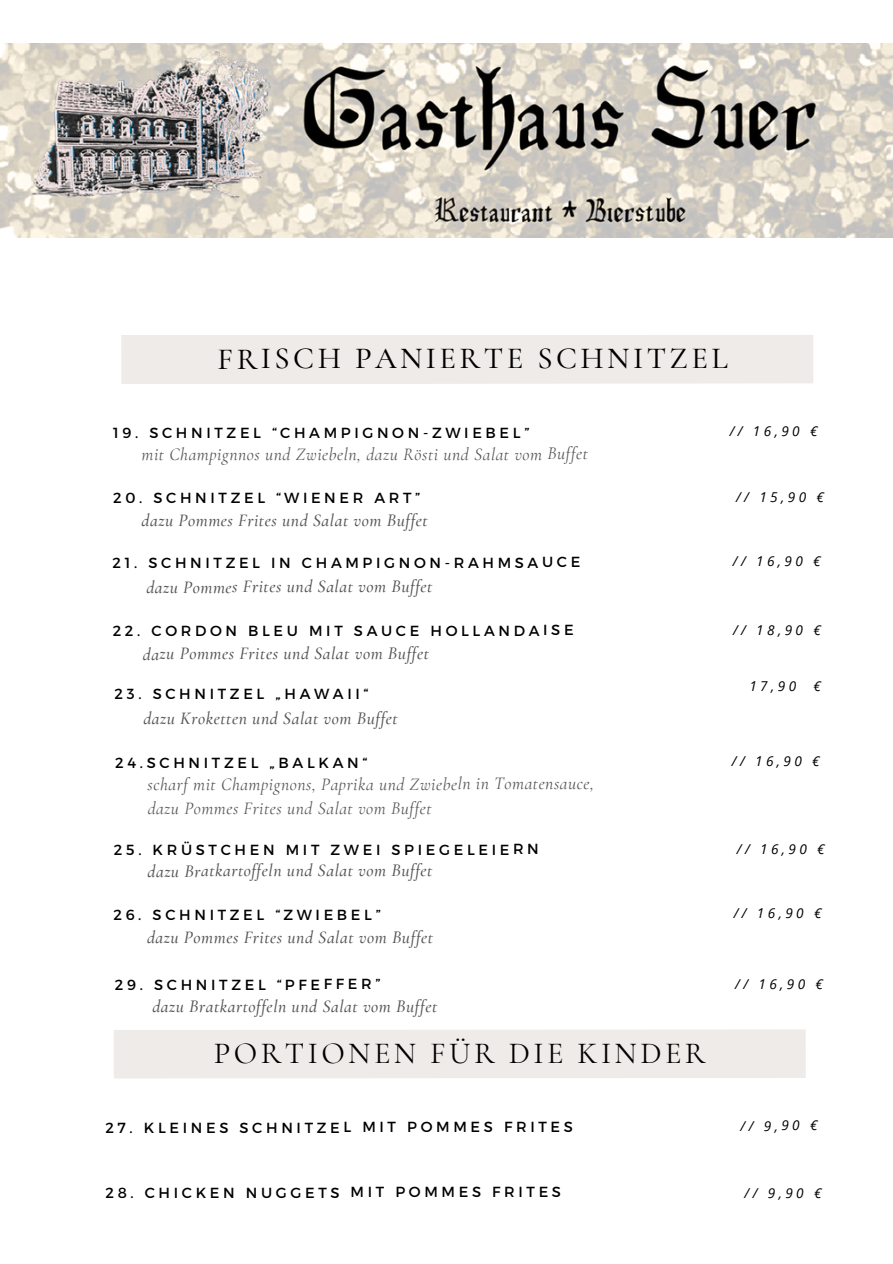
<style>
.page{position:relative;width:893px;height:1264px;background:#fff}
.page>*{position:absolute;margin:0;border:0;box-sizing:border-box;transform-origin:0 0}
.t1{font:500 30.6px "Cormorant Garamond";letter-spacing:.11em;color:#000}
.t2{font:30.6px "Cormorant Garamond";letter-spacing:.11em;color:#000}
.t3{font:italic 500 17.7px "Cormorant Garamond";letter-spacing:.03em;color:#545454}
.t4{font:italic 17.7px "Cormorant Garamond";letter-spacing:.03em;color:#545454}
.t5{font:14.55px "Montserrat";letter-spacing:.25em;color:#000}
.t6{font:italic 13.65px "Open Sans";letter-spacing:.25em;color:#000}
</style>
<div class="page">
<img style="left:0;top:43px;width:892px;height:195px">
<div style="left:121px;top:334px;width:692px;height:50px;background:#efebe8"></div>
<div style="left:113px;top:1029px;width:692px;height:49px;background:#efebe8"></div>
<p class="t1" style="left:217px;top:340px;width:511px">FRISCH PANIERTE SCHNITZEL</p>
<p class="t5" style="left:113px;top:423px;width:417px">19. SCHNITZEL “CHAMPIGNON-ZWIEBEL”</p>
<p class="t4" style="left:141px;top:443px;width:448px">mit Champignnos und Zwiebeln, dazu Rösti und Salat vom Buffet</p>
<p class="t5" style="left:113px;top:488px;width:308px">20. SCHNITZEL “WIENER ART”</p>
<p class="t3" style="left:142px;top:509px;width:288px">dazu Pommes Frites und Salat vom Buffet</p>
<p class="t6" style="left:729px;top:421px;width:89px">// 16,90 €</p>
<p class="t6" style="left:736px;top:487px;width:89px">// 15,90 €</p>
<p class="t5" style="left:113px;top:553px;width:469px">21. SCHNITZEL IN CHAMPIGNON-RAHMSAUCE</p>
<p class="t3" style="left:146px;top:576px;width:288px">dazu Pommes Frites und Salat vom Buffet</p>
<p class="t6" style="left:732px;top:551px;width:89px">// 16,90 €</p>
<p class="t5" style="left:113px;top:621px;width:462px">22. CORDON BLEU MIT SAUCE HOLLANDAISE</p>
<p class="t3" style="left:143px;top:643px;width:288px">dazu Pommes Frites und Salat vom Buffet</p>
<p class="t6" style="left:733px;top:620px;width:89px">// 18,90 €</p>
<p class="t5" style="left:115px;top:684px;width:255px">23. SCHNITZEL „HAWAII“</p>
<p class="t3" style="left:143px;top:708px;width:256px">dazu Kroketten und Salat vom Buffet</p>
<p class="t6" style="left:749px;top:676px;width:48px">17,90</p>
<p class="t6" style="left:813px;top:676px;width:9px">€</p>
<p class="t5" style="left:115px;top:753px;width:253px">24.SCHNITZEL „BALKAN“</p>
<p class="t4" style="left:148px;top:773px;width:448px">scharf mit Champignons, Paprika und Zwiebeln in Tomatensauce,</p>
<p class="t4" style="left:148px;top:797px;width:285px">dazu Pommes Frites und Salat vom Buffet</p>
<p class="t5" style="left:114px;top:840px;width:426px">25. KRÜSTCHEN MIT ZWEI SPIEGELEIERN</p>
<p class="t3" style="left:148px;top:860px;width:286px">dazu Bratkartoffeln und Salat vom Buffet</p>
<p class="t6" style="left:731px;top:751px;width:89px">// 16,90 €</p>
<p class="t6" style="left:736px;top:839px;width:89px">// 16,90 €</p>
<p class="t5" style="left:113px;top:905px;width:269px">26. SCHNITZEL “ZWIEBEL”</p>
<p class="t3" style="left:147px;top:926px;width:287px">dazu Pommes Frites und Salat vom Buffet</p>
<p class="t6" style="left:733px;top:903px;width:89px">// 16,90 €</p>
<p class="t5" style="left:115px;top:975px;width:267px">29. SCHNITZEL “PFEFFER”</p>
<p class="t3" style="left:152px;top:995px;width:286px">dazu Bratkartoffeln und Salat vom Buffet</p>
<p class="t6" style="left:735px;top:974px;width:89px">// 16,90 €</p>
<p class="t2" style="left:214px;top:1034px;width:493px">PORTIONEN FÜR DIE KINDER</p>
<p class="t5" style="left:105px;top:1117px;width:469px">27. KLEINES SCHNITZEL MIT POMMES FRITES</p>
<p class="t6" style="left:740px;top:1115px;width:78px">// 9,90 €</p>
<p class="t5" style="left:105px;top:1182px;width:457px">28. CHICKEN NUGGETS MIT POMMES FRITES</p>
<p class="t6" style="left:744px;top:1183px;width:78px">// 9,90 €</p>
</div>
